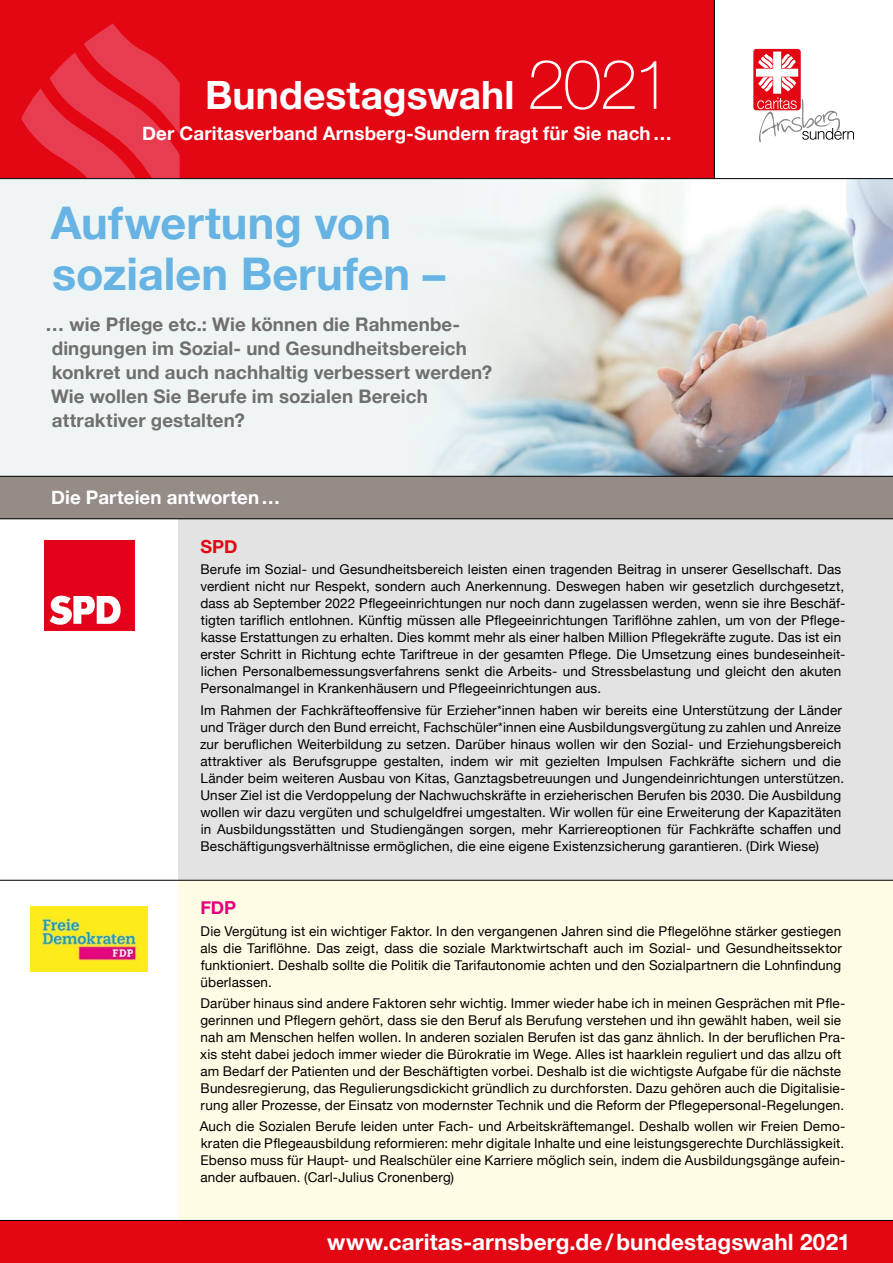
<style>
.page{position:relative;width:893px;height:1263px;background:#fff}
.page>*{position:absolute;margin:0;border:0;box-sizing:border-box;transform-origin:0 0}
.t1{font:700 45px/51px "Helvetica Neue";color:#66b3e4}
.t2{font:700 39px "Helvetica Neue";color:#fff}
.t3{font:700 22.5px "Helvetica Neue";letter-spacing:.005em;color:#fff}
.t4{font:700 18.75px/24px "Helvetica Neue";letter-spacing:.005em;color:#706f6f}
.t5{font:700 18.75px "Helvetica Neue";letter-spacing:.005em;color:#fff}
.t6{font:700 18px "Helvetica Neue";color:#e30613}
.t7{font:700 18px "Helvetica Neue";color:#e6007d}
.t8{font:13.5px/17px "Helvetica Neue";letter-spacing:.01em;color:#000}
.s1{font-weight:100;font-size:69px}
</style>
<div class="page">
<div style="left:44px;top:540px;width:90px;height:90px;background:#e2001a"></div>
<svg style="left:49px;top:595px;width:72px;height:30px"></svg>
<div style="left:179px;top:519px;width:714px;height:361px;background:#e3e3e3"></div>
<img style="left:31px;top:906px;width:117px;height:66px">
<div style="left:179px;top:880px;width:714px;height:340px;background:#fffce5"></div>
<div style="left:0;top:0;width:714px;height:179px;background:#e30613"></div>
<svg style="left:21px;top:23px;width:159px;height:155px"></svg>
<svg style="left:753px;top:49px;width:101px;height:93px"></svg>
<div style="left:0;top:179px;width:893px;height:297px;background:#eff5f5"></div>
<img style="left:410px;top:179px;width:483px;height:297px">
<div style="left:0;top:1220px;width:893px;height:43px;background:#e30613"></div>
<div style="left:0;top:476px;width:893px;height:43px;background:#958b87"></div>
<hr style="left:0;top:178px;width:893px;height:1px;background:#000">
<hr style="left:0;top:518px;width:893px;height:1px;background:#000">
<hr style="left:714px;top:0;width:1px;height:179px;background:#000">
<hr style="left:0;top:476px;width:893px;height:1px;background:#000">
<hr style="left:0;top:1220px;width:893px;height:1px;background:#000">
<hr style="left:0;top:880px;width:893px;height:1px;background:#000">
<h2 class="t2" style="left:205px;top:64px;width:468px">Bundestagswahl <span class="s1">2021</span></h2>
<h3 class="t5" style="left:142px;top:119px;width:531px">Der Caritasverband Arnsberg-Sundern fragt für Sie nach…</h3>
<h1 class="t1" style="left:51px;top:199px;width:396px">Aufwertung von sozialen Berufen –</h1>
<h3 class="t4" style="left:45px;top:313px;width:448px">… wie Pflege etc.: Wie können die Rahmenbe&shy;dingungen im Sozial- und Gesundheitsbereich konkret und auch nachhaltig verbessert werden?<br>Wie wollen Sie Berufe im sozialen Bereich attraktiver gestalten?</h3>
<h3 class="t5" style="left:51px;top:483px;width:231px">Die Parteien antworten…</h3>
<h3 class="t6" style="left:200px;top:532px;width:38px">SPD</h3>
<p class="t8" style="left:200px;top:562px;width:646px">Berufe im Sozial- und Gesundheitsbereich leisten einen tragenden Beitrag in unserer Gesellschaft. Das verdient nicht nur Respekt, sondern auch Anerkennung. Deswegen haben wir gesetzlich durchgesetzt, dass ab September 2022 Pflegeeinrichtungen nur noch dann zugelassen werden, wenn sie ihre Beschäf&shy;tigten tariflich entlohnen. Künftig müssen alle Pflegeeinrichtungen Tariflöhne zahlen, um von der Pflege&shy;kasse Erstattungen zu erhalten. Dies kommt mehr als einer halben Million Pflegekräfte zugute. Das ist ein erster Schritt in Richtung echte Tariftreue in der gesamten Pflege. Die Umsetzung eines bundeseinheit&shy;lichen Personalbemessungsverfahrens senkt die Arbeits- und Stressbelastung und gleicht den akuten Personalmangel in Krankenhäusern und Pflegeeinrichtungen aus.</p>
<p class="t8" style="left:200px;top:702px;width:646px">Im Rahmen der Fachkräfteoffensive für Erzieher*innen haben wir bereits eine Unterstützung der Länder und Träger durch den Bund erreicht, Fachschüler*innen eine Ausbildungsvergütung zu zahlen und Anreize zur beruflichen Weiterbildung zu setzen. Darüber hinaus wollen wir den Sozial- und Erziehungsbereich attraktiver als Berufsgruppe gestalten, indem wir mit gezielten Impulsen Fachkräfte sichern und die Länder beim weiteren Ausbau von Kitas, Ganztagsbetreuungen und Jungendeinrichtungen unterstützen.<br>Unser Ziel ist die Verdoppelung der Nachwuchskräfte in erzieherischen Berufen bis 2030. Die Ausbildung wollen wir dazu vergüten und schulgeldfrei umgestalten. Wir wollen für eine Erweiterung der Kapazitäten in Ausbildungsstätten und Studiengängen sorgen, mehr Karriereoptionen für Fachkräfte schaffen und Beschäftigungsverhältnisse ermöglichen, die eine eigene Existenzsicherung garantieren. (Dirk Wiese)</p>
<h3 class="t7" style="left:200px;top:894px;width:37px">FDP</h3>
<p class="t8" style="left:200px;top:923px;width:643px;text-align:justify">Die Vergütung ist ein wichtiger Faktor. In den vergangenen Jahren sind die Pflegelöhne stärker gestiegen als die Tariflöhne. Das zeigt, dass die soziale Marktwirtschaft auch im Sozial- und Gesundheitssektor funktioniert. Deshalb sollte die Politik die Tarifautonomie achten und den Sozialpartnern die Lohnfindung überlassen.</p>
<p class="t8" style="left:200px;top:995px;width:647px">Darüber hinaus sind andere Faktoren sehr wichtig. Immer wieder habe ich in meinen Gesprächen mit Pfle&shy;gerinnen und Pflegern gehört, dass sie den Beruf als Berufung verstehen und ihn gewählt haben, weil sie nah am Menschen helfen wollen. In anderen sozialen Berufen ist das ganz ähnlich. In der beruflichen Pra&shy;xis steht dabei jedoch immer wieder die Bürokratie im Wege. Alles ist haarklein reguliert und das allzu oft am Bedarf der Patienten und der Beschäftigten vorbei. Deshalb ist die wichtigste Aufgabe für die nächste Bundesregierung, das Regulierungsdickicht gründlich zu durchforsten. Dazu gehören auch die Digitalisie&shy;rung aller Prozesse, der Einsatz von modernster Technik und die Reform der Pflegepersonal-Regelungen.</p>
<p class="t8" style="left:200px;top:1119px;width:647px;text-align:justify">Auch die Sozialen Berufe leiden unter Fach- und Arbeitskräftemangel. Deshalb wollen wir Freien Demo&shy;kraten die Pflegeausbildung reformieren: mehr digitale Inhalte und eine leistungsgerechte Durchlässigkeit.<br>Ebenso muss für Haupt- und Realschüler eine Karriere möglich sein, indem die Ausbildungsgänge aufein&shy;ander aufbauen. (Carl-Julius Cronenberg)</p>
<h3 class="t3" style="left:327px;top:1224px;width:525px">www.caritas-arnsberg.de/bundestagswahl 2021</h3>
</div>
